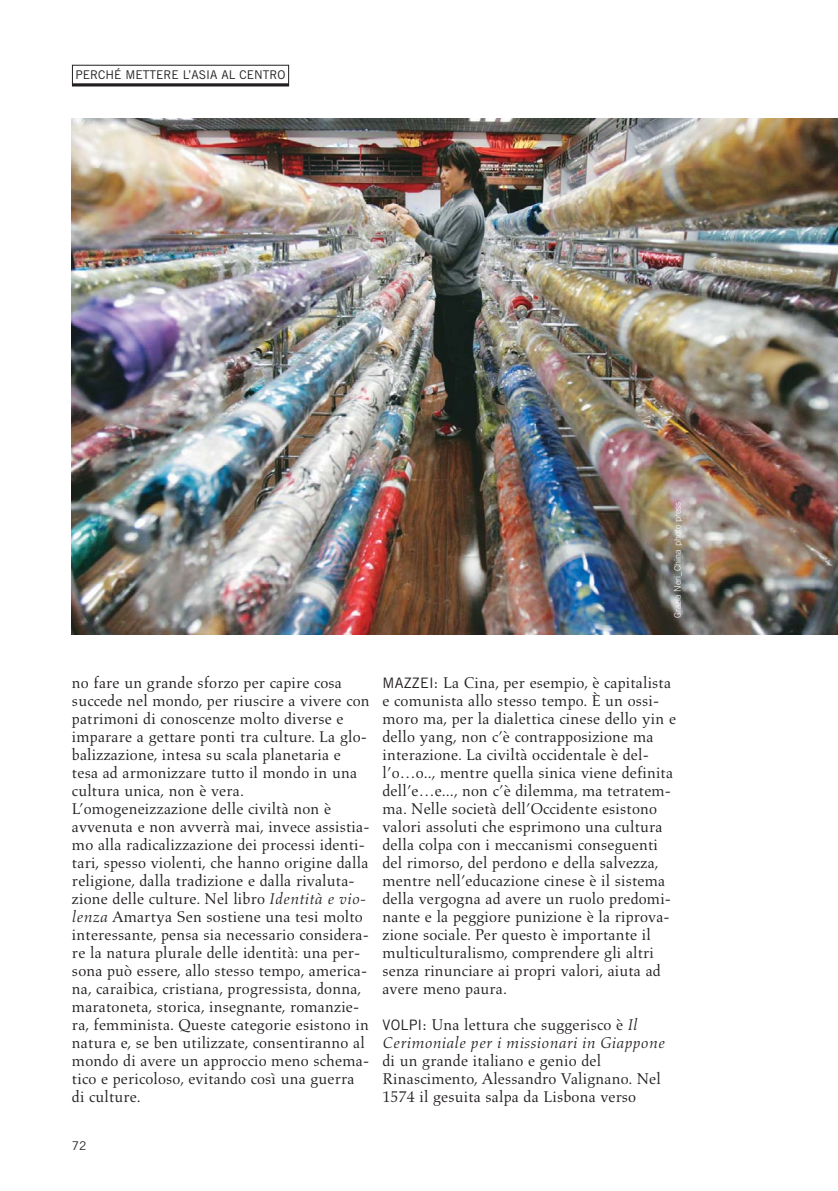
<style>
.page{position:relative;width:838px;height:1191px;background:#fff}
.page>*{position:absolute;margin:0;border:0;box-sizing:border-box;transform-origin:0 0}
.t1{font:15.9px/18px "Aldus";letter-spacing:.01em;color:#231f20}
.t2{font:italic 15.9px/18px "Aldus";letter-spacing:.01em;color:#231f20}
.t3{font:12px "Trade Gothic";color:#231f20}
.t4{font:300 9px "Trade Gothic";color:#fff}
.s1{font-style:italic}
.s2{font-family:"Trade Gothic";font-size:14.4px}
.s3{font-family:"Trade Gothic";font-style:normal;font-size:14.4px}
.s4{font-style:normal}
</style>
<div class="page">
<div style="left:72px;top:65px;width:217px;height:21px;border:1px solid #231f20"></div>
<hr style="left:72px;top:83px;width:217px;height:3px;background:#231f20">
<img style="left:72px;top:118px;width:765px;height:516px">
<p class="t3" style="left:75px;top:70px;width:212px">PERCHÉ METTERE L’ASIA AL CENTRO</p>
<p class="t4" style="left:674px;top:618px;width:118px;rotate:-90deg">Grazia Neri_China photo press</p>
<p class="t1" style="left:72px;top:675px;width:299px">no fare un grande sforzo per capire cosa succede nel mondo, per riuscire a vivere con patrimoni di conoscenze molto diverse e imparare a gettare ponti tra culture. La glo&shy;balizzazione, intesa su scala planetaria e tesa ad armonizzare tutto il mondo in una cultura unica, non è vera.<br>L’omogeneizzazione delle civiltà non è avvenuta e non avverrà mai, invece assistia&shy;mo alla radicalizzazione dei processi identi&shy;tari, spesso violenti, che hanno origine dalla religione, dalla tradizione e dalla rivaluta&shy;zione delle culture. Nel libro <span class="s1">Identità e vio&shy;lenza</span> Amartya Sen sostiene una tesi molto interessante, pensa sia necessario considera&shy;re la natura plurale delle identità: una per&shy;sona può essere, allo stesso tempo, america&shy;na, caraibica, cristiana, progressista, donna, maratoneta, storica, insegnante, romanzie&shy;ra, femminista. Queste categorie esistono in natura e, se ben utilizzate, consentiranno al mondo di avere un approccio meno schema&shy;tico e pericoloso, evitando così una guerra di culture.</p>
<p class="t1" style="left:382px;top:675px;width:295px"><span class="s2">MAZZEI:</span> La Cina, per esempio, è capitalista e comunista allo stesso tempo. È un ossi&shy;moro ma, per la dialettica cinese dello yin e dello yang, non c’è contrapposizione ma interazione. La civiltà occidentale è del&shy;l’o…o.., mentre quella sinica viene definita dell’e…e..., non c’è dilemma, ma tetratem&shy;ma. Nelle società dell’Occidente esistono valori assoluti che esprimono una cultura della colpa con i meccanismi conseguenti del rimorso, del perdono e della salvezza, mentre nell’educazione cinese è il sistema della vergogna ad avere un ruolo predomi&shy;nante e la peggiore punizione è la riprova&shy;zione sociale. Per questo è importante il multiculturalismo, comprendere gli altri senza rinunciare ai propri valori, aiuta ad avere meno paura.</p>
<p class="t2" style="left:382px;top:1017px;width:284px"><span class="s3">VOLPI:</span> <span class="s4">Una lettura che suggerisco è</span> Il<br>Cerimoniale per i missionari in Giappone</p>
<p class="t1" style="left:382px;top:1053px;width:280px">di un grande italiano e genio del<br>Rinascimento, Alessandro Valignano. Nel<br>1574 il gesuita salpa da Lisbona verso</p>
<p class="t3" style="left:72px;top:1141px;width:16px">72</p>
</div>
